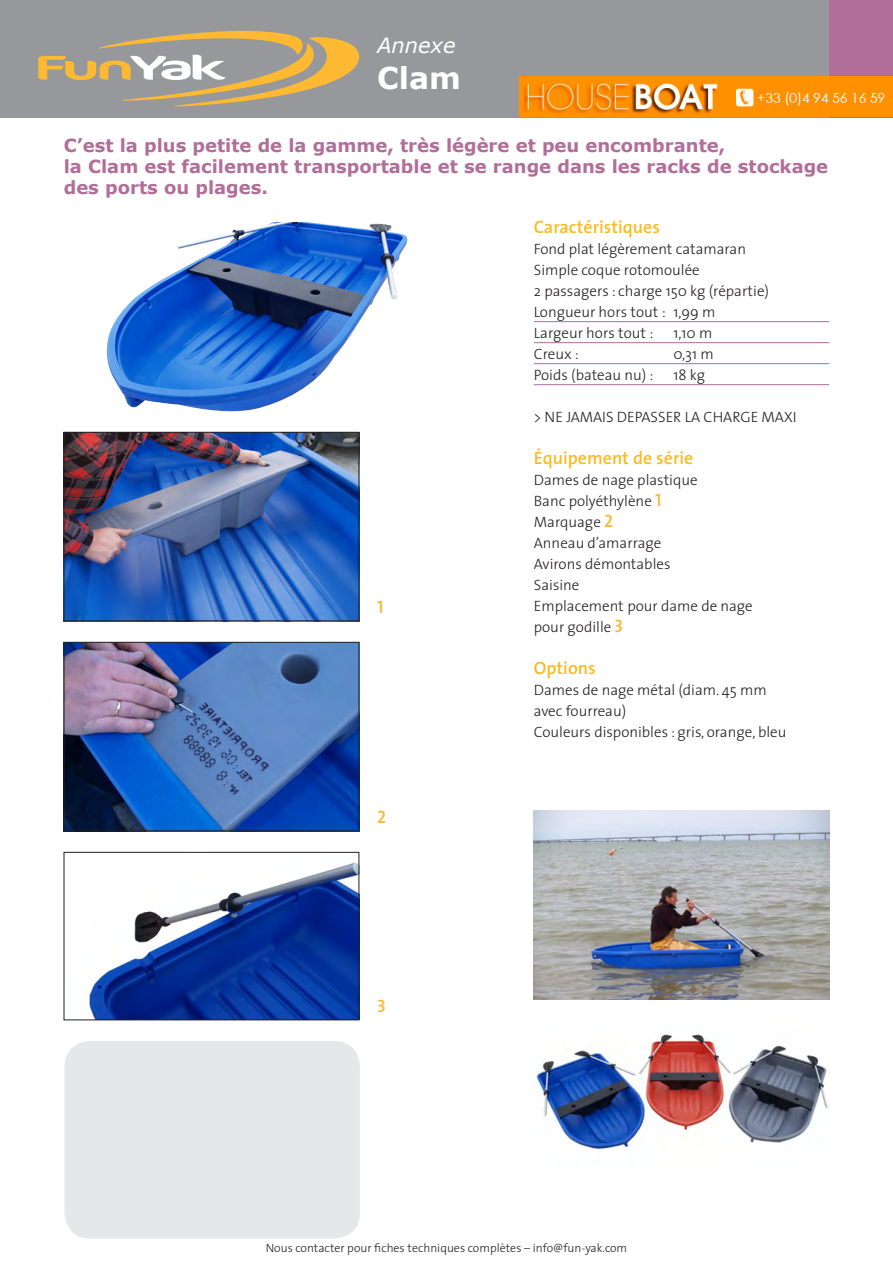
<style>
.page{position:relative;width:893px;height:1263px;background:#fff}
.page>*{position:absolute;margin:0;border:0;box-sizing:border-box;transform-origin:0 0}
.t1{font:700 30px "Verdana";color:#fff}
.t2{font:italic 21px "Verdana";color:#fff}
.t3{font:700 18px/21px "Verdana";color:#b16e99}
.t4{font:600 18px "The Sans";color:#fabb22}
.t5{font:18px "The Sans Semi Bold Caps";color:#fcb835}
.t6{font:300 15px/21px "The Sans";color:#231f20}
.t7{font:300 12px "The Sans";color:#231f20}
.s1{font-family:"The Sans Semi Bold Caps";font-weight:400;font-size:18px;color:#fcb835}
</style>
<div class="page">
<div style="left:0;top:0;width:829px;height:117px;background:#97989b"></div>
<svg style="left:38px;top:31px;width:321px;height:75px"></svg>
<div style="left:829px;top:0;width:64px;height:117px;background:#b16e99"></div>
<img style="left:534px;top:810px;width:295px;height:189px">
<img style="left:536px;top:1033px;width:293px;height:117px">
<img style="left:66px;top:644px;width:291px;height:185px">
<div style="left:64px;top:642px;width:295px;height:189px;border:1px solid #231f20"></div>
<img style="left:89px;top:862px;width:268px;height:156px">
<div style="left:64px;top:852px;width:295px;height:168px;border:1px solid #231f20"></div>
<img style="left:66px;top:434px;width:291px;height:185px">
<div style="left:64px;top:432px;width:295px;height:189px;border:1px solid #231f20"></div>
<img style="left:106px;top:222px;width:301px;height:190px">
<hr style="left:534px;top:321px;width:295px;height:1px;background:#ad6e9d">
<hr style="left:534px;top:342px;width:295px;height:1px;background:#ad6e9d">
<hr style="left:534px;top:363px;width:295px;height:1px;background:#ad6e9d">
<hr style="left:534px;top:384px;width:295px;height:1px;background:#ad6e9d">
<div style="left:65px;top:1041px;width:295px;height:197px;background:#e6e7e9;border-radius:26px"></div>
<img style="left:519px;top:76px;width:373px;height:41px">
<h2 class="t2" style="left:377px;top:31px;width:80px">Annexe</h2>
<h1 class="t1" style="left:377px;top:57px;width:85px">Clam</h1>
<p class="t3" style="left:64px;top:134px;width:766px">C’est la plus petite de la gamme, très légère et peu encombrante,<br>la Clam est facilement transportable et se range dans les racks de stockage des ports ou plages.</p>
<p class="t5" style="left:377px;top:592px;width:8px">1</p>
<p class="t5" style="left:377px;top:802px;width:10px">2</p>
<p class="t5" style="left:377px;top:991px;width:10px">3</p>
<p class="t4" style="left:534px;top:212px;width:128px">Caractéristiques</p>
<p class="t6" style="left:534px;top:238px;width:237px">Fond plat légèrement catamaran<br>Simple coque rotomoulée<br>2 passagers : charge 150 kg (répartie)<br>Longueur hors tout : 1,99 m<br>Largeur hors tout :</p>
<p class="t6" style="left:673px;top:322px;width:40px">1,10 m</p>
<p class="t6" style="left:534px;top:343px;width:46px">Creux :</p>
<p class="t6" style="left:673px;top:343px;width:42px">0,31 m</p>
<p class="t6" style="left:534px;top:364px;width:121px">Poids (bateau nu) :</p>
<p class="t6" style="left:673px;top:364px;width:33px">18 kg</p>
<p class="t6" style="left:534px;top:406px;width:264px">&gt; NE JAMAIS DEPASSER LA CHARGE MAXI</p>
<p class="t4" style="left:534px;top:443px;width:161px">Équipement de série</p>
<p class="t6" style="left:534px;top:469px;width:220px">Dames de nage plastique<br>Banc polyéthylène <span class="s1">1<br></span>Marquage <span class="s1">2<br></span>Anneau d’amarrage<br>Avirons démontables<br>Saisine<br>Emplacement pour dame de nage pour godille <span class="s1">3</span></p>
<p class="t4" style="left:534px;top:653px;width:63px">Options</p>
<p class="t6" style="left:534px;top:679px;width:254px">Dames de nage métal (diam. 45 mm avec fourreau)<br>Couleurs disponibles : gris, orange, bleu</p>
<p class="t7" style="left:266px;top:1238px;width:363px">Nous contacter pour fiches techniques complètes – info@fun-yak.com</p>
</div>
